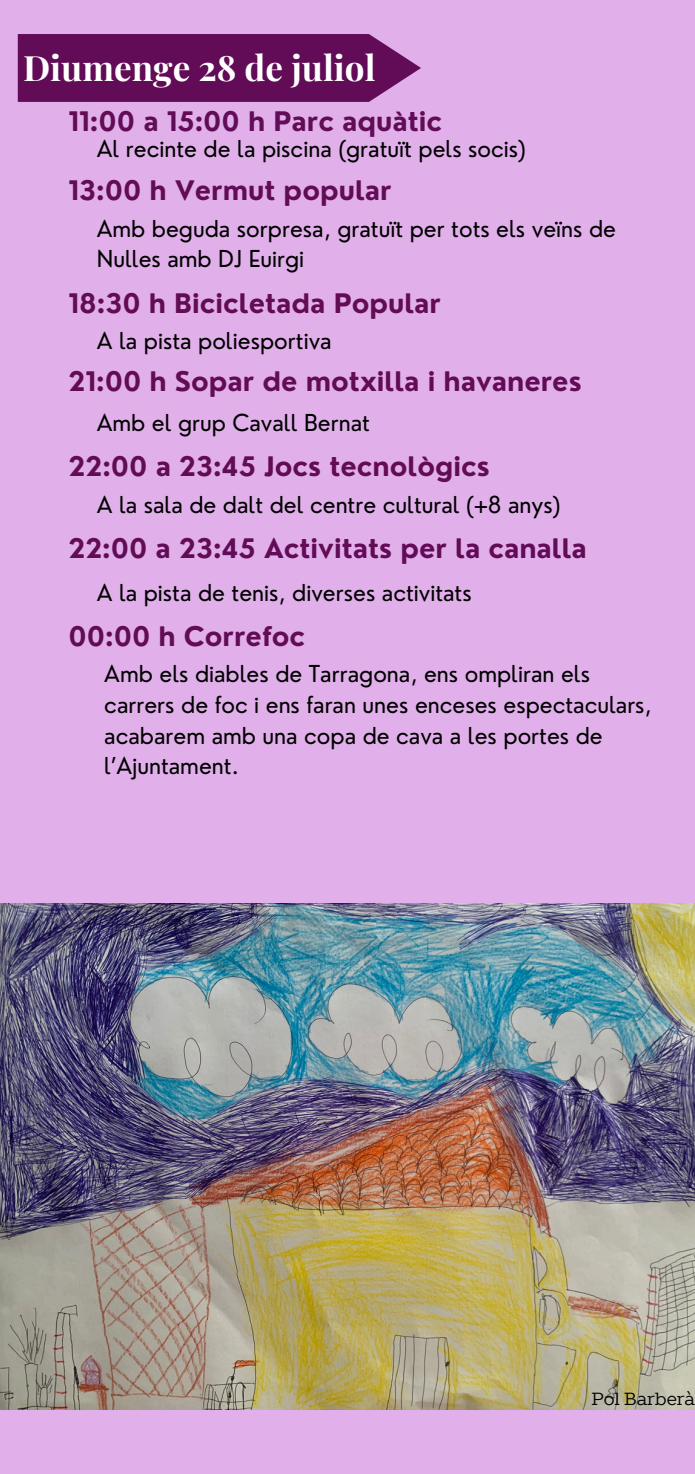
<style>
.page{position:relative;width:695px;height:1474px;background:#fff}
.page>*{position:absolute;margin:0;border:0;box-sizing:border-box;transform-origin:0 0}
.t1{font:700 35px "Playfair Display";color:#fff}
.t2{font:700 26.25px "Nourd";color:#620b56}
.t3{font:22.75px/30.6px "Nourd";color:#000}
.t4{font:17.5px "TT Slabs";color:#000}
</style>
<div class="page">
<div style="left:0;top:0;width:694px;height:1473px;background:#e1afea"></div>
<img style="left:0;top:903px;width:694px;height:507px">
<svg style="left:18px;top:34px;width:403px;height:68px;background:#6a155f"></svg>
<p class="t1" style="left:23px;top:43px;width:354px">Diumenge 28 de juliol</p>
<h2 class="t2" style="left:68px;top:105px;width:375px">11:00 a 15:00 h Parc aquàtic</h2>
<h3 class="t3" style="left:97px;top:134px;width:430px">Al recinte de la piscina (gratuït pels socis)</h3>
<h2 class="t2" style="left:68px;top:174px;width:324px">13:00 h Vermut popular</h2>
<h3 class="t3" style="left:97px;top:213px;width:520px">Amb beguda sorpresa, gratuït per tots els veïns de<br>Nulles amb DJ Euirgi</h3>
<h2 class="t2" style="left:68px;top:286px;width:374px">18:30 h Bicicletada Popular</h2>
<h3 class="t3" style="left:97px;top:325px;width:236px">A la pista poliesportiva</h3>
<h3 class="t2" style="left:68px;top:365px;width:514px">21:00 h Sopar de motxilla i havaneres</h3>
<h2 class="t3" style="left:97px;top:407px;width:275px">Amb el grup Cavall Bernat</h2>
<h3 class="t2" style="left:68px;top:450px;width:422px">22:00 a 23:45 Jocs tecnològics</h3>
<h2 class="t3" style="left:97px;top:489px;width:465px">A la sala de dalt del centre cultural (+8 anys)</h2>
<h3 class="t2" style="left:68px;top:531px;width:519px">22:00 a 23:45 Activitats per la canalla</h3>
<h2 class="t3" style="left:97px;top:577px;width:376px">A la pista de tenis, diverses activitats</h2>
<h2 class="t2" style="left:68px;top:620px;width:238px">00:00 h Correfoc</h2>
<h3 class="t3" style="left:104px;top:658px;width:548px">Amb els diables de Tarragona, ens ompliran els carrers de foc i ens faran unes enceses espectaculars, acabarem amb una copa de cava a les portes de l’Ajuntament.</h3>
<p class="t4" style="left:591px;top:1387px;width:105px">Pol Barberà</p>
</div>
